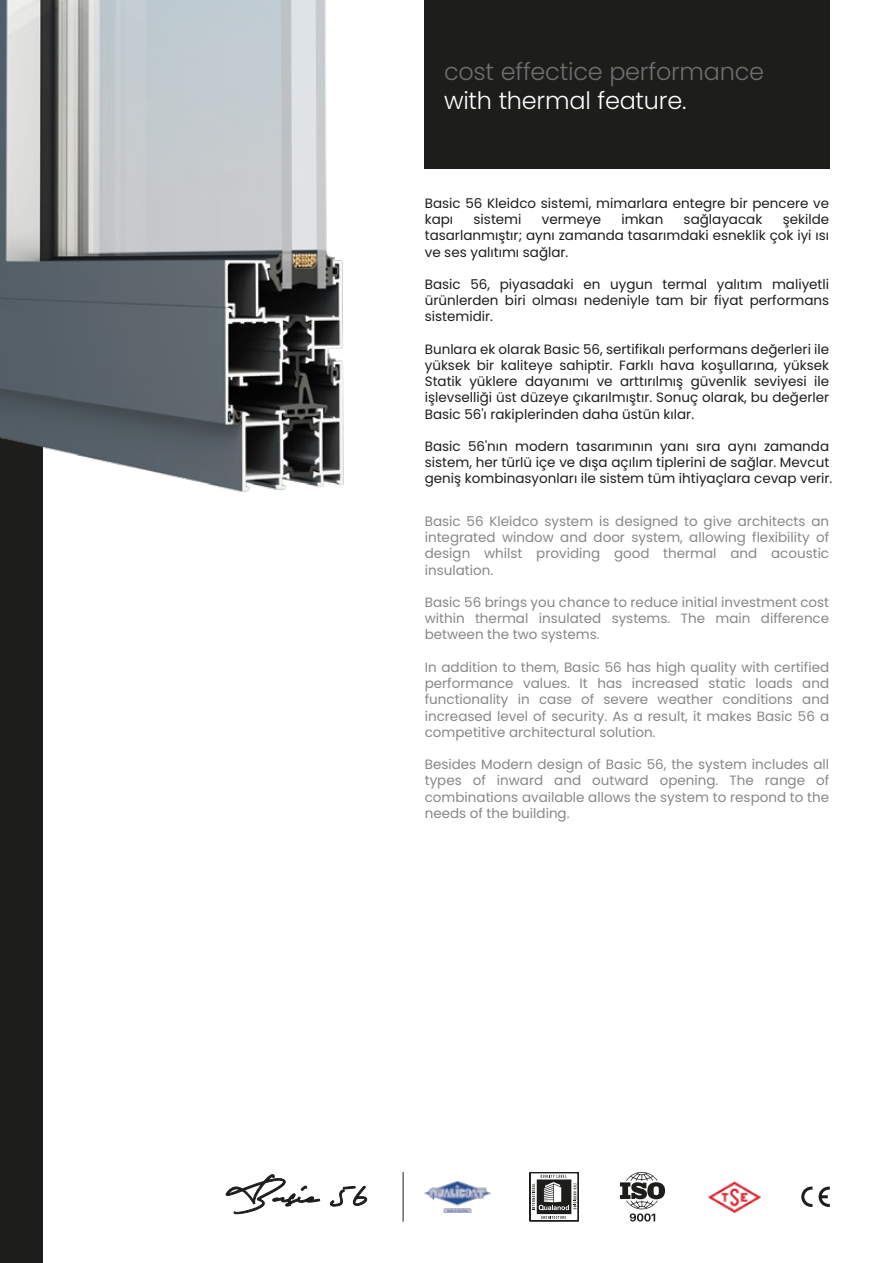
<style>
.page{position:relative;width:893px;height:1263px;background:#fff}
.page>*{position:absolute;margin:0;border:0;box-sizing:border-box;transform-origin:0 0}
.t1{font:52.5px "Robertson Alternate";color:#1d1d1b}
.t2{font:300 24px "Poppins";letter-spacing:-.01em;color:#706f6f}
.t3{font:300 24px "Poppins";letter-spacing:-.01em;color:#fff}
.t4{font:13.5px/16.2px "Poppins";color:#1d1d1b;text-align:justify}
.t5{font:13.5px/16.2px "Poppins";color:#878787;text-align:justify}
</style>
<div class="page">
<div style="left:0;top:0;width:43px;height:1263px;background:#1d1d1b"></div>
<div style="left:425px;top:0;width:405px;height:168px;background:#1d1d1b"></div>
<svg style="left:801px;top:1186px;width:29px;height:21px"></svg>
<svg style="left:620px;top:1172px;width:45px;height:49px"></svg>
<img style="left:425px;top:1181px;width:65px;height:31px">
<svg style="left:529px;top:1172px;width:50px;height:49px"></svg>
<img style="left:708px;top:1181px;width:53px;height:32px">
<svg style="left:226px;top:1174px;width:94px;height:40px"></svg>
<svg style="left:330px;top:1186px;width:37px;height:21px"></svg>
<hr style="left:403px;top:1172px;width:1px;height:49px;background:#1d1d1b">
<img style="left:0;top:0;width:344px;height:492px">
<h2 class="t2" style="left:444px;top:57px;width:322px">cost effectice performance</h2>
<h2 class="t3" style="left:444px;top:86px;width:244px">with thermal feature.</h2>
<p class="t4" style="left:425px;top:195px;width:406px">Basic 56 Kleidco sistemi, mimarlara entegre bir pencere ve kapı</p>
<p class="t4" style="left:425px;top:211px;width:406px;text-indent:358px">şekilde tasarlanmıştır; aynı zamanda tasarımdaki esneklik çok iyi ısı ve ses yalıtımı sağlar.</p>
<p class="t4" style="left:425px;top:276px;width:406px">Basic 56, piyasadaki en uygun termal yalıtım maliyetli ürünlerden biri olması nedeniyle tam bir fiyat performans sistemidir.</p>
<p class="t4" style="left:425px;top:341px;width:406px">Bunlara ek olarak Basic 56, sertifikalı performans değerleri ile yüksek bir kaliteye sahiptir. Farklı hava koşullarına, yüksek Statik yüklere dayanımı ve arttırılmış güvenlik seviyesi ile işlevselliği üst düzeye çıkarılmıştır. Sonuç olarak, bu değerler Basic 56'ı rakiplerinden daha üstün kılar.</p>
<p class="t4" style="left:425px;top:438px;width:409px;text-align:left">Basic 56'nın modern tasarımının yanı sıra aynı zamanda sistem, her türlü içe ve dışa açılım tiplerini de sağlar. Mevcut geniş kombinasyonları ile sistem tüm ihtiyaçlara cevap verir.</p>
<p class="t4" style="left:474px;top:211px;width:49px">sistemi</p>
<p class="t4" style="left:542px;top:211px;width:61px">vermeye</p>
<p class="t4" style="left:621px;top:211px;width:43px">imkan</p>
<p class="t4" style="left:684px;top:211px;width:80px">sağlayacak</p>
<p class="t5" style="left:425px;top:513px;width:406px">Basic 56 Kleidco system is designed to give architects an integrated window and door system, allowing flexibility of design whilst providing good thermal and acoustic insulation.</p>
<p class="t5" style="left:425px;top:594px;width:406px">Basic 56 brings you chance to reduce initial investment cost within thermal insulated systems. The main difference between the two systems.</p>
<p class="t5" style="left:425px;top:659px;width:406px">In addition to them, Basic 56 has high quality with certified performance values. It has increased static loads and functionality in case of severe weather conditions and increased level of security. As a result, it makes Basic 56 a competitive architectural solution.</p>
<p class="t5" style="left:425px;top:756px;width:406px">Besides Modern design of Basic 56, the system includes all types of inward and outward opening. The range of combinations available allows the system to respond to the needs of the building.</p>
<h1 class="t1" style="left:230px;top:1167px;width:141px">Basic 56</h1>
</div>
